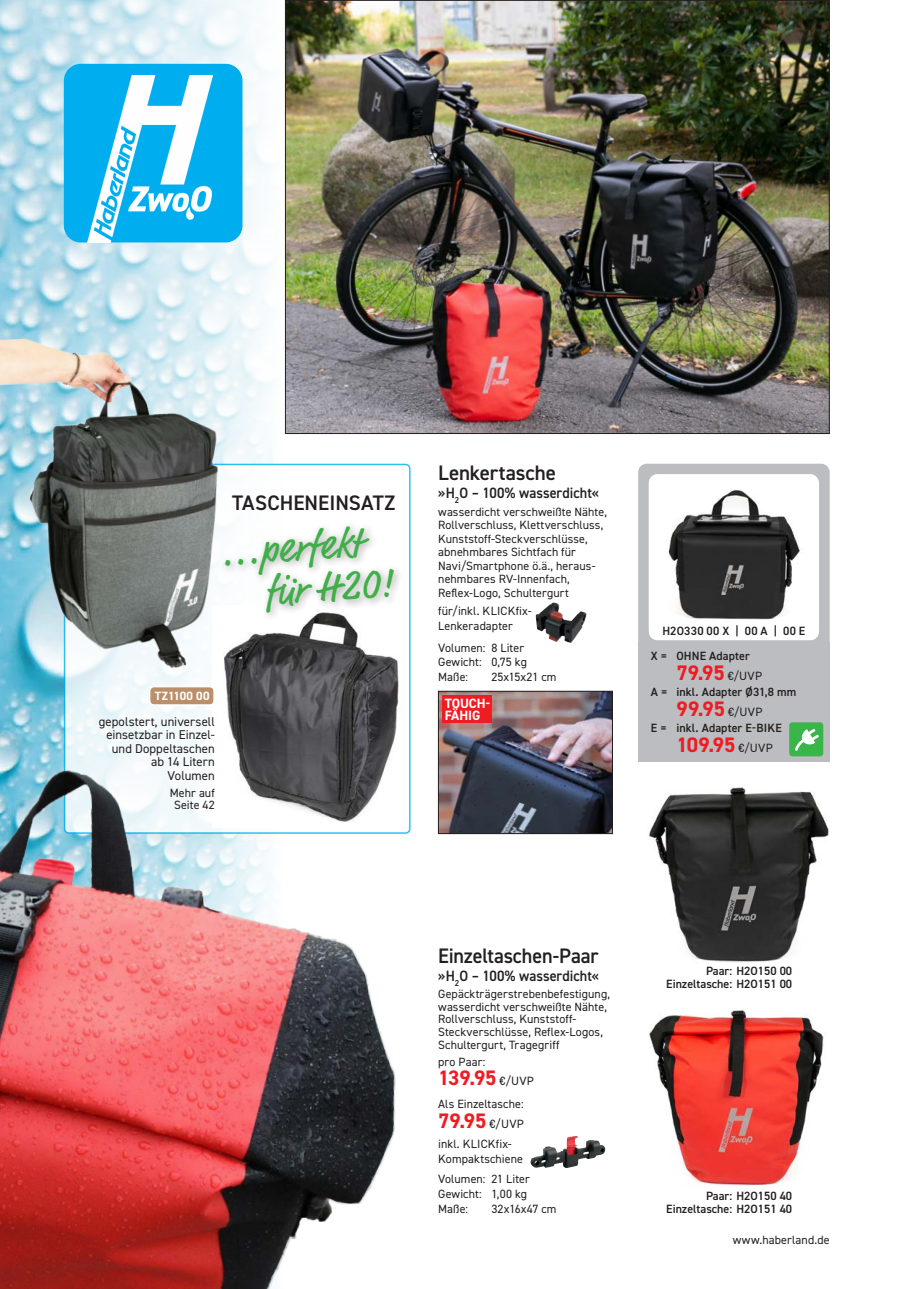
<style>
.page{position:relative;width:919px;height:1289px;background:#fff}
.page>*{position:absolute;margin:0;border:0;box-sizing:border-box;transform-origin:0 0}
.t1{font:42px/42px "Market Pro";color:#40ae49}
.t2{font:700 21px "DIN2014";letter-spacing:-.01em;color:#ee1d23}
.t3{font:600 21px "DIN2014";letter-spacing:-.005em;color:#231f20}
.t4{font:600 21px "DIN2014";letter-spacing:-.005em;color:#231f20;scale:.96 1}
.t5{font:600 15px "DIN2014";color:#231f20;scale:.95 1}
.t6{font:700 13.5px/12px "DIN2014";letter-spacing:-.01em;color:#fff}
.t7{font:12.75px/13.5px "DIN2014";letter-spacing:.005em;color:#231f20;text-align:right}
.t8{font:12px/14.9px "DIN2014";letter-spacing:.005em;color:#231f20}
.t9{font:600 12px/12.8px "DIN2014";color:#231f20;text-align:right}
.t10{font:600 12px "DIN2014";letter-spacing:.02em;color:#231f20}
.t11{font:700 12px "DIN2014";letter-spacing:.01em;color:#fff}
.s1{font-weight:400;font-size:12px;color:#231f20}
</style>
<div class="page">
<img style="left:440px;top:693px;width:170px;height:138px">
<div style="left:438px;top:691px;width:174px;height:142px;border:1px solid #231f20"></div>
<svg style="left:0;top:0;width:285px;height:761px"></svg>
<div style="left:64px;top:64px;width:178px;height:178px;background:#00aeef;border-radius:17px"></div>
<img style="left:84px;top:76px;width:129px;height:167px">
<div style="left:639px;top:465px;width:189px;height:295px;background:#bcbdc0;border-radius:7px"></div>
<div style="left:638px;top:463px;width:191px;height:298px;border:3px solid #bcbdc0;border-radius:7px"></div>
<div style="left:638px;top:642px;width:191px;height:119px;background:#bcbdc0"></div>
<div style="left:648px;top:474px;width:171px;height:166px;background:#fff;border-radius:9px"></div>
<img style="left:648px;top:474px;width:165px;height:154px">
<div style="left:789px;top:722px;width:34px;height:34px;background:#3ab54a;border-radius:3px"></div>
<svg style="left:795px;top:729px;width:23px;height:21px"></svg>
<img style="left:535px;top:602px;width:51px;height:41px">
<div style="left:442px;top:695px;width:50px;height:28px;background:#ee1d23"></div>
<img style="left:649px;top:1010px;width:175px;height:176px">
<img style="left:649px;top:787px;width:180px;height:176px">
<img style="left:530px;top:1136px;width:76px;height:32px">
<img style="left:287px;top:2px;width:540px;height:430px">
<div style="left:65px;top:464px;width:345px;height:369px;background:linear-gradient(to right,#ebf6f9,#fff);border-radius:4px"></div>
<img style="left:0;top:336px;width:241px;height:341px">
<img style="left:213px;top:605px;width:186px;height:156px">
<div style="left:220px;top:521px;width:183px;height:101px;background:#231f20;opacity:.4"></div>
<img style="left:0;top:761px;width:409px;height:527px">
<div style="left:150px;top:686px;width:64px;height:19px;background:#bb8f68;border-radius:4px"></div>
<div style="left:149px;top:686px;width:66px;height:19px;border:2px solid #fff;border-radius:4px"></div>
<h2 class="t3" style="left:232px;top:488px;width:165px">TASCHENEINSATZ</h2>
<h1 class="t1" style="left:260px;top:530px;width:130px;text-indent:-41px;rotate:-4deg">...perfekt für H2O!</h1>
<p class="t11" style="left:155px;top:687px;width:56px">TZ1100 00</p>
<p class="t7" style="left:99px;top:714px;width:118px">gepolstert, universell einsetzbar in Einzel&shy;und Doppeltaschen ab 14 Litern<br>Volumen</p>
<p class="t8" style="left:170px;top:786px;width:47px;line-height:12.8px;text-align:center">Mehr auf<br>Seite 42</p>
<h2 class="t3" style="left:438px;top:459px;width:119px">Lenkertasche</h2>
<p class="t5" style="left:438px;top:483px;width:171px">»H<sub>2</sub>O – 100% wasserdicht«</p>
<p class="t8" style="left:438px;top:504px;width:170px;line-height:13.5px">wasserdicht verschweißte Nähte,<br>Rollverschluss, Klettverschluss,<br>Kunststoff-Steckverschlüsse, abnehmbares Sichtfach für<br>Navi/Smartphone ö.ä., heraus&shy;nehmbares RV-Innenfach,<br>Reflex-Logo, Schultergurt</p>
<p class="t8" style="left:438px;top:603px;width:95px">für/inkl. KLICKfix-<br>Lenkeradapter</p>
<p class="t8" style="left:438px;top:639px;width:90px">Volumen: 8 Liter<br>Gewicht: 0,75 kg<br>Maße:</p>
<p class="t8" style="left:491px;top:669px;width:67px">25x15x21 cm</p>
<p class="t6" style="left:444px;top:697px;width:47px">TOUCH-<br>FÄHIG</p>
<p class="t10" style="left:662px;top:622px;width:144px">H2O330 00 X | 00 A | 00 E</p>
<p class="t9" style="left:651px;top:649px;width:100px">X = OHNE Adapter</p>
<h2 class="t2" style="left:676px;top:658px;width:87px">79.95 <span class="s1">€/UVP</span></h2>
<p class="t9" style="left:651px;top:685px;width:147px">A = inkl. Adapter Ø31,8 mm</p>
<h2 class="t2" style="left:676px;top:694px;width:87px">99.95 <span class="s1">€/UVP</span></h2>
<p class="t9" style="left:651px;top:721px;width:132px">E = inkl. Adapter E-BIKE</p>
<h2 class="t2" style="left:676px;top:730px;width:98px">109.95 <span class="s1">€/UVP</span></h2>
<h2 class="t4" style="left:438px;top:941px;width:169px">Einzeltaschen-Paar</h2>
<p class="t5" style="left:438px;top:965px;width:171px">»H<sub>2</sub>O – 100% wasserdicht«</p>
<p class="t8" style="left:438px;top:987px;width:173px;line-height:12.8px">Gepäckträgerstrebenbefestigung, wasserdicht verschweißte Nähte,<br>Rollverschluss, Kunststoff-<br>Steckverschlüsse, Reflex-Logos,<br>Schultergurt, Tragegriff</p>
<p class="t8" style="left:438px;top:1054px;width:49px">pro Paar:</p>
<h2 class="t2" style="left:438px;top:1064px;width:97px">139.95 <span class="s1">€/UVP</span></h2>
<p class="t8" style="left:438px;top:1096px;width:87px">Als Einzeltasche:</p>
<h2 class="t2" style="left:438px;top:1106px;width:87px">79.95 <span class="s1">€/UVP</span></h2>
<p class="t8" style="left:438px;top:1136px;width:86px">inkl. KLICKfix-<br>Kompaktschiene</p>
<p class="t8" style="left:438px;top:1171px;width:93px">Volumen: 21 Liter<br>Gewicht: 1,00 kg<br>Maße:</p>
<p class="t8" style="left:491px;top:1201px;width:67px">32x16x47 cm</p>
<p class="t9" style="left:666px;top:964px;width:127px">Paar: H2O150 00<br>Einzeltasche: H2O151 00</p>
<p class="t9" style="left:666px;top:1189px;width:127px">Paar: H2O150 40<br>Einzeltasche: H2O151 40</p>
<p class="t8" style="left:732px;top:1231px;width:98px">www.haberland.de</p>
</div>
